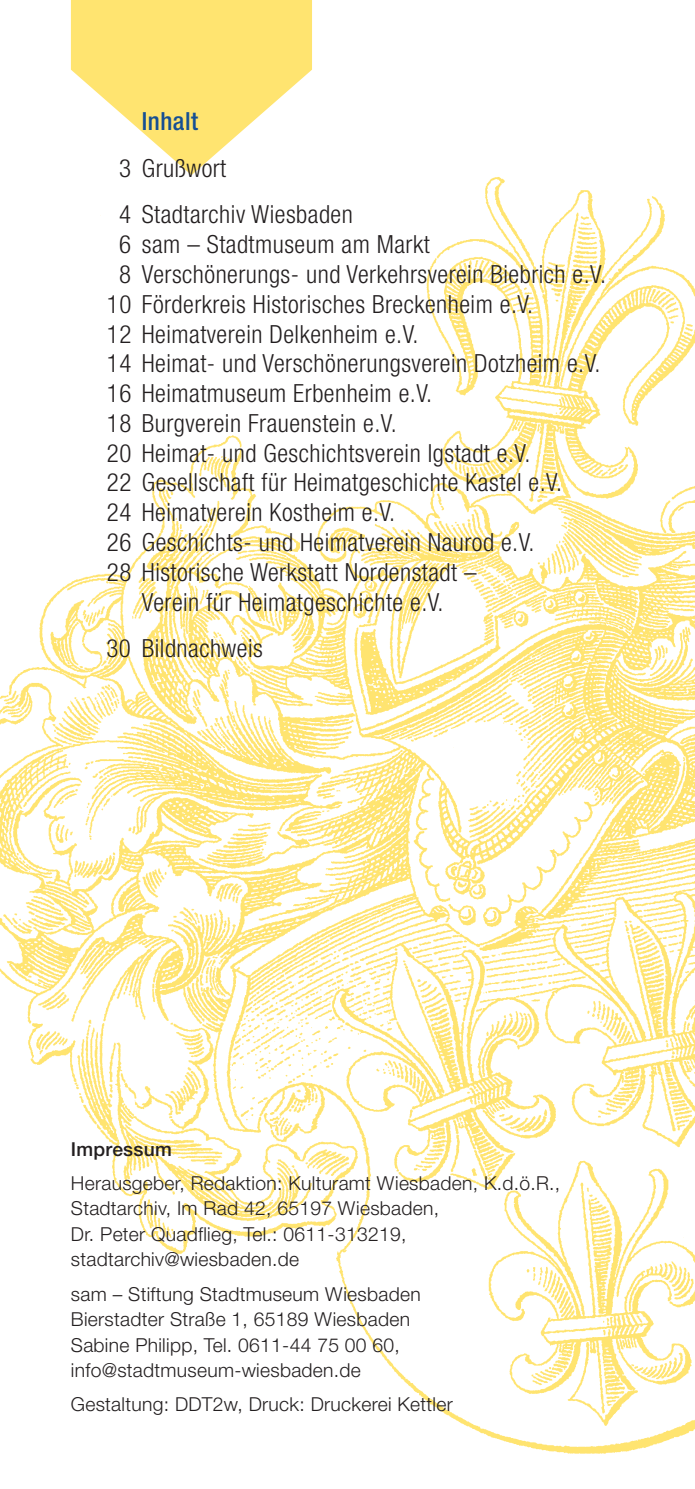
<style>
.page{position:relative;width:695px;height:1489px;background:#fff}
.page>*{position:absolute;margin:0;border:0;box-sizing:border-box;transform-origin:0 0}
.t1{font:300 condensed 25px/46.8px "Helvetica Neue";letter-spacing:.02em;color:#231f20}
.t2{font:500 condensed 25px "Helvetica Neue";letter-spacing:.02em;color:#164f93}
.t3{font:300 19.25px/25.5px "Helvetica Neue";letter-spacing:.015em;color:#231f20}
.t4{font:500 19.25px "Helvetica Neue";letter-spacing:.015em;color:#231f20}
</style>
<div class="page">
<img style="left:0;top:177px;width:694px;height:1277px">
<svg style="left:71px;top:0;width:241px;height:175px;fill:#ffe470"></svg>
<p class="t2" style="left:142px;top:112px;width:58px">Inhalt</p>
<p class="t1" style="left:119px;top:146px;width:235px">3 Grußwort<br>4 Stadtarchiv Wiesbaden</p>
<p class="t1" style="left:119px;top:223px;width:312px">6 sam – Stadtmuseum am Markt</p>
<p class="t1" style="left:119px;top:253px;width:488px">8 Verschönerungs- und Verkehrsverein Biebrich e.V.</p>
<p class="t1" style="left:107px;top:283px;width:428px">10 Förderkreis Historisches Breckenheim e.V.</p>
<p class="t1" style="left:107px;top:312px;width:313px">12 Heimatverein Delkenheim e.V.</p>
<p class="t1" style="left:107px;top:342px;width:495px">14 Heimat- und Verschönerungsverein Dotzheim e.V.</p>
<p class="t1" style="left:107px;top:372px;width:327px">16 Heimatmuseum Erbenheim e.V.</p>
<p class="t1" style="left:107px;top:402px;width:291px">18 Burgverein Frauenstein e.V.</p>
<p class="t1" style="left:107px;top:431px;width:425px">20 Heimat- und Geschichtsverein Igstadt e.V.</p>
<p class="t1" style="left:107px;top:461px;width:456px">22 Gesellschaft für Heimatgeschichte Kastel e.V.</p>
<p class="t1" style="left:107px;top:491px;width:290px">24 Heimatverein Kostheim e.V.</p>
<p class="t1" style="left:107px;top:521px;width:429px">26 Geschichts- und Heimatverein Naurod e.V.</p>
<p class="t1" style="left:107px;top:550px;width:371px">28 Historische Werkstatt Nordenstadt –</p>
<p class="t1" style="left:142px;top:580px;width:303px">Verein für Heimatgeschichte e.V.</p>
<p class="t1" style="left:106px;top:627px;width:158px">30 Bildnachweis</p>
<p class="t4" style="left:71px;top:1141px;width:102px">Impressum</p>
<p class="t3" style="left:71px;top:1171px;width:490px">Herausgeber, Redaktion: Kulturamt Wiesbaden, K.d.ö.R., Stadtarchiv, Im Rad 42, 65197 Wiesbaden,<br>Dr. Peter Quadflieg, Tel.: 0611-313219, stadtarchiv@wiesbaden.de</p>
<p class="t3" style="left:71px;top:1282px;width:351px">sam – Stiftung Stadtmuseum Wiesbaden Bierstadter Straße 1, 65189 Wiesbaden Sabine Philipp, Tel. 0611-44 75 00 60, info@stadtmuseum-wiesbaden.de</p>
<p class="t3" style="left:71px;top:1393px;width:383px">Gestaltung: DDT2w, Druck: Druckerei Kettler</p>
</div>
